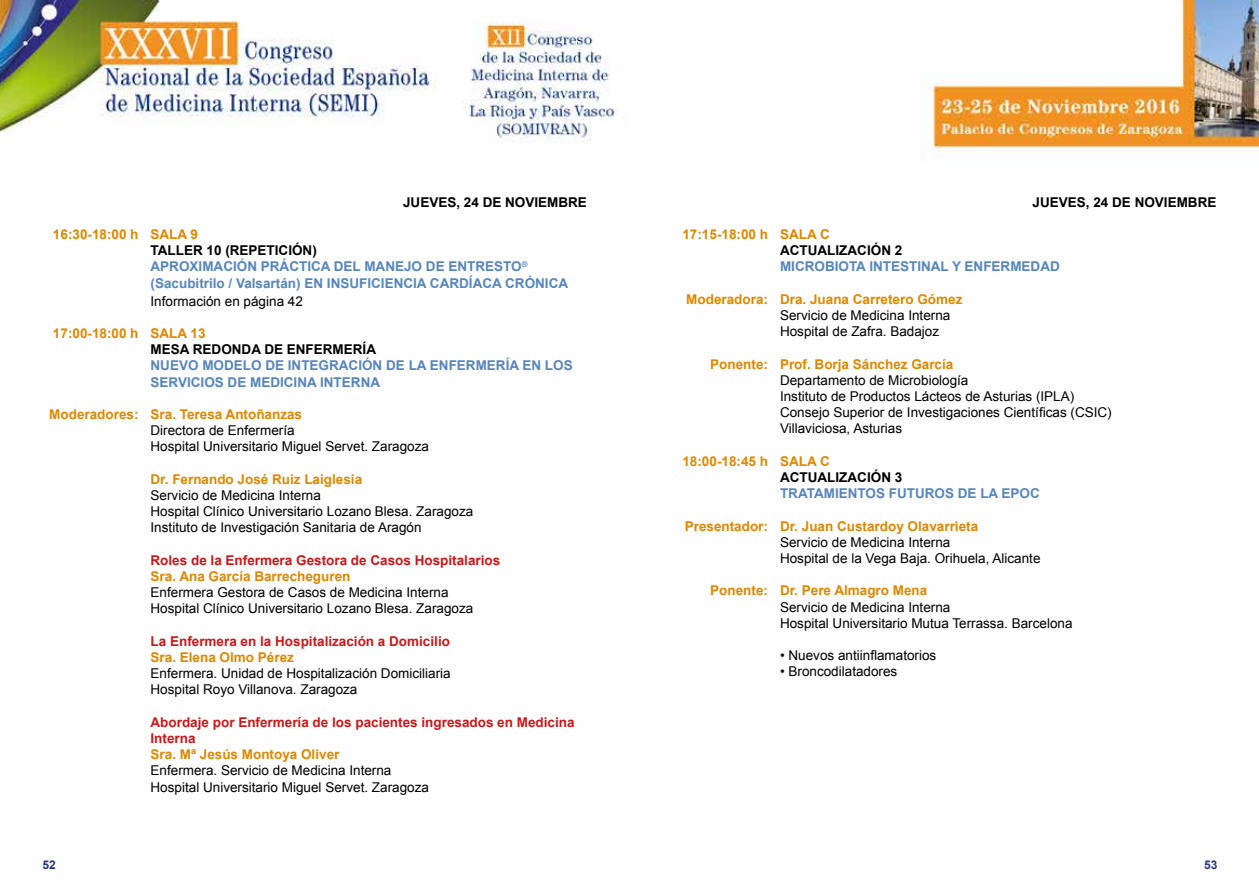
<style>
.page{position:relative;width:1259px;height:893px;background:#fff}
.page>*{position:absolute;margin:0;border:0;box-sizing:border-box;transform-origin:0 0}
.t1{font:13.5px/16.2px "Arial";color:#000}
.t2{font:700 13.5px "Arial";color:#e18700}
.t3{font:700 13.5px/16.2px "Arial";color:#5685bd}
.t4{font:700 13.5px/16.2px "Arial";color:#cd171a}
.t5{font:700 13.5px "Arial";color:#000}
.t6{font:700 12px "Arial";color:#283583}
.s1{color:#000}
</style>
<div class="page">
<img style="left:0;top:0;width:1259px;height:154px">
<p class="t5" style="left:403px;top:193px;width:185px">JUEVES, 24 DE NOVIEMBRE</p>
<p class="t2" style="left:53px;top:225px;width:147px">16:30-18:00 h SALA 9</p>
<p class="t3" style="left:151px;top:243px;width:419px"><span class="s1">TALLER 10 (REPETICIÓN)<br></span>APROXIMACIÓN PRÁCTICA DEL MANEJO DE ENTRESTO<sup>® </sup>(Sacubitrilo / Valsartán) EN INSUFICIENCIA CARDÍACA CRÓNICA</p>
<p class="t1" style="left:151px;top:293px;width:154px">Información en página 42</p>
<p class="t2" style="left:53px;top:324px;width:154px">17:00-18:00 h SALA 13</p>
<p class="t5" style="left:151px;top:340px;width:227px">MESA REDONDA DE ENFERMERÍA</p>
<p class="t3" style="left:151px;top:358px;width:424px">NUEVO MODELO DE INTEGRACIÓN DE LA ENFERMERÍA EN LOS<br>SERVICIOS DE MEDICINA INTERNA</p>
<p class="t2" style="left:49px;top:405px;width:254px">Moderadores: Sra. Teresa Antoñanzas</p>
<p class="t1" style="left:151px;top:422px;width:280px">Directora de Enfermería<br>Hospital Universitario Miguel Servet. Zaragoza</p>
<p class="t2" style="left:151px;top:470px;width:213px">Dr. Fernando José Ruiz Laiglesia</p>
<p class="t1" style="left:151px;top:487px;width:324px">Servicio de Medicina Interna<br>Hospital Clínico Universitario Lozano Blesa. Zaragoza<br>Instituto de Investigación Sanitaria de Aragón</p>
<p class="t4" style="left:151px;top:552px;width:351px">Roles de la Enfermera Gestora de Casos Hospitalarios</p>
<p class="t2" style="left:151px;top:567px;width:201px">Sra. Ana García Barrecheguren</p>
<p class="t1" style="left:151px;top:584px;width:324px">Enfermera Gestora de Casos de Medicina Interna<br>Hospital Clínico Universitario Lozano Blesa. Zaragoza</p>
<p class="t4" style="left:151px;top:633px;width:301px">La Enfermera en la Hospitalización a Domicilio</p>
<p class="t2" style="left:151px;top:648px;width:145px">Sra. Elena Olmo Pérez</p>
<p class="t1" style="left:151px;top:665px;width:302px">Enfermera. Unidad de Hospitalización Domiciliaria<br>Hospital Royo Villanova. Zaragoza</p>
<p class="t4" style="left:151px;top:714px;width:425px">Abordaje por Enfermería de los pacientes ingresados en Medicina<br>Interna</p>
<p class="t2" style="left:151px;top:745px;width:190px">Sra. Mª Jesús Montoya Oliver</p>
<p class="t1" style="left:151px;top:763px;width:280px">Enfermera. Servicio de Medicina Interna<br>Hospital Universitario Miguel Servet. Zaragoza</p>
<p class="t5" style="left:1032px;top:193px;width:185px">JUEVES, 24 DE NOVIEMBRE</p>
<p class="t2" style="left:682px;top:225px;width:149px">17:15-18:00 h SALA C</p>
<p class="t5" style="left:780px;top:241px;width:124px">ACTUALIZACIÓN 2</p>
<p class="t3" style="left:780px;top:259px;width:281px">MICROBIOTA INTESTINAL Y ENFERMEDAD</p>
<p class="t2" style="left:686px;top:290px;width:278px">Moderadora: Dra. Juana Carretero Gómez</p>
<p class="t1" style="left:780px;top:307px;width:172px">Servicio de Medicina Interna<br>Hospital de Zafra. Badajoz</p>
<p class="t2" style="left:710px;top:355px;width:245px">Ponente: Prof. Borja Sánchez García</p>
<p class="t1" style="left:780px;top:372px;width:333px">Departamento de Microbiología<br>Instituto de Productos Lácteos de Asturias (IPLA)<br>Consejo Superior de Investigaciones Científicas (CSIC)<br>Villaviciosa, Asturias</p>
<p class="t2" style="left:682px;top:452px;width:149px">18:00-18:45 h SALA C</p>
<p class="t5" style="left:780px;top:468px;width:124px">ACTUALIZACIÓN 3</p>
<p class="t3" style="left:780px;top:486px;width:261px">TRATAMIENTOS FUTUROS DE LA EPOC</p>
<p class="t2" style="left:685px;top:517px;width:295px">Presentador: Dr. Juan Custardoy Olavarrieta</p>
<p class="t1" style="left:780px;top:534px;width:262px">Servicio de Medicina Interna<br>Hospital de la Vega Baja. Orihuela, Alicante</p>
<p class="t2" style="left:710px;top:582px;width:219px">Ponente: Dr. Pere Almagro Mena</p>
<p class="t1" style="left:780px;top:599px;width:294px">Servicio de Medicina Interna<br>Hospital Universitario Mutua Terrassa. Barcelona</p>
<p class="t1" style="left:780px;top:647px;width:158px">• Nuevos antiinflamatorios</p>
<p class="t1" style="left:780px;top:664px;width:119px">• Broncodilatadores</p>
<p class="t6" style="left:43px;top:857px;width:15px">52</p>
<p class="t6" style="left:1204px;top:857px;width:15px">53</p>
</div>
